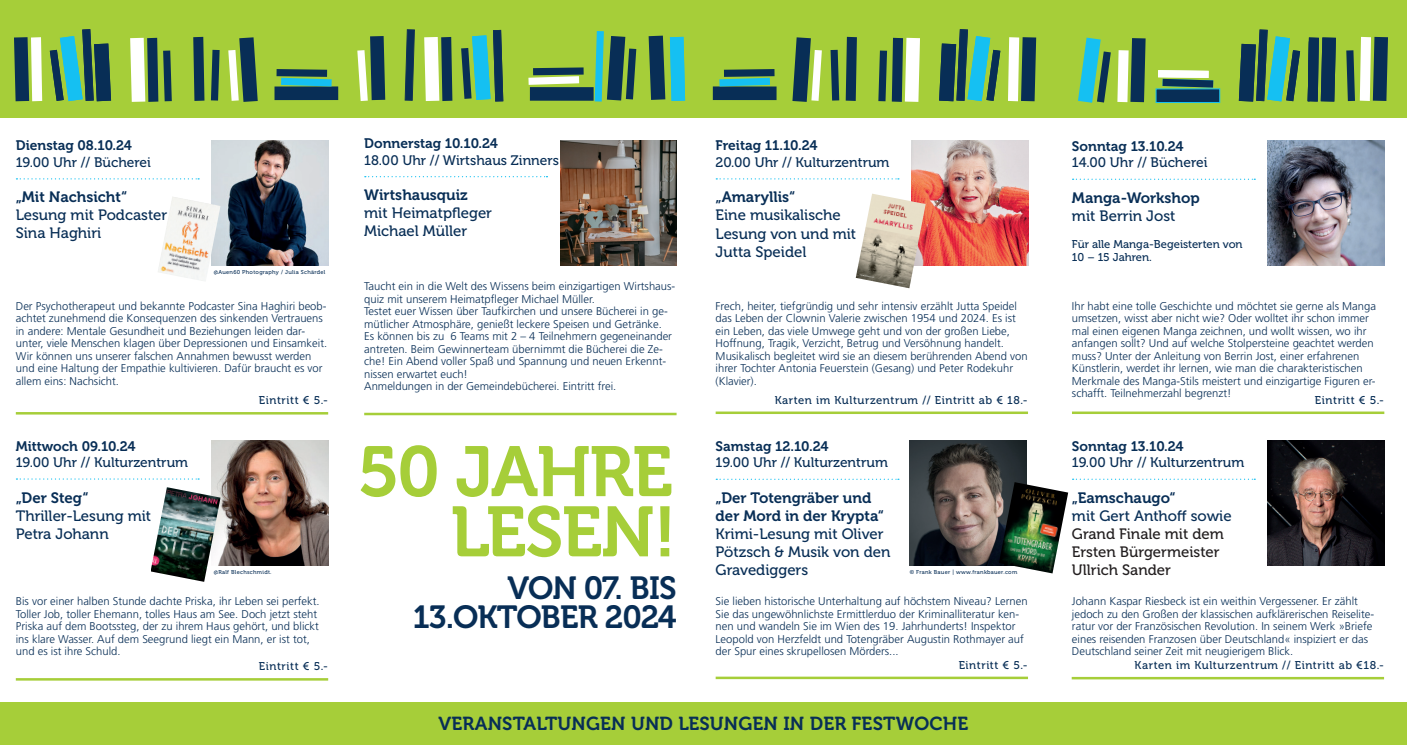
<style>
.page{position:relative;width:1407px;height:745px;background:#fff}
.page>*{position:absolute;margin:0;border:0;box-sizing:border-box;transform-origin:0 0}
.t1{font:70.5px/60.1px "Museo 700";letter-spacing:-.025em;color:#a6ce39;text-align:right}
.t2{font:31.88px/28.4px "Museo 700";letter-spacing:-.025em;color:#082e56;text-align:right}
.t3{font:18.75px "Museo 700";letter-spacing:.01em;color:#082e56}
.t4{font:15px/18px "Museo 500";color:#082e56}
.t5{font:15px/18px "Museo 700";color:#082e56}
.t6{font:15px/18px "Museo 500";color:#231f20}
.t7{font:13.75px "Museo 500";color:#082e56}
.t8{font:13.75px "Museo 700";color:#082e56}
.t9{font:300 11.25px/12.5px "Frutiger LT Std";color:#082e56}
.t10{font:11.25px "Museo 500";letter-spacing:.05em;color:#082e56}
.t11{font:11.25px/13.5px "Museo 500";color:#082e56}
.t12{font:5.62px "Museo 500";letter-spacing:.05em;color:#082e56}
</style>
<div class="page">
<div style="left:0;top:702px;width:1407px;height:42px;background:#a6ce39"></div>
<div style="left:0;top:0;width:1407px;height:117px;background:#a6ce39"></div>
<img style="left:212px;top:140px;width:116px;height:125px">
<svg style="left:16px;top:178px;width:183px;height:1px"></svg>
<hr style="left:16px;top:412px;width:312px;height:2px;background:#a6ce39">
<img style="left:212px;top:440px;width:116px;height:125px">
<svg style="left:16px;top:478px;width:183px;height:1px"></svg>
<hr style="left:16px;top:677px;width:312px;height:3px;background:#a6ce39">
<img style="left:151px;top:487px;width:69px;height:94px">
<img style="left:158px;top:196px;width:62px;height:85px">
<svg style="left:365px;top:176px;width:182px;height:1px"></svg>
<hr style="left:364px;top:412px;width:312px;height:3px;background:#a6ce39">
<svg style="left:716px;top:478px;width:183px;height:1px"></svg>
<hr style="left:716px;top:676px;width:312px;height:2px;background:#a6ce39">
<img style="left:911px;top:140px;width:117px;height:125px">
<svg style="left:716px;top:178px;width:183px;height:1px"></svg>
<hr style="left:716px;top:411px;width:312px;height:3px;background:#a6ce39">
<img style="left:1267px;top:140px;width:117px;height:125px">
<svg style="left:1072px;top:178px;width:183px;height:2px"></svg>
<hr style="left:1072px;top:411px;width:312px;height:3px;background:#a6ce39">
<img style="left:1267px;top:440px;width:117px;height:125px">
<svg style="left:1072px;top:478px;width:183px;height:1px"></svg>
<hr style="left:1071px;top:676px;width:313px;height:3px;background:#a6ce39">
<svg style="left:14px;top:37px;width:28px;height:64px;background:#79928d"></svg>
<svg style="left:193px;top:37px;width:11px;height:64px"></svg>
<svg style="left:228px;top:37px;width:30px;height:65px"></svg>
<svg style="left:211px;top:50px;width:9px;height:50px"></svg>
<svg style="left:130px;top:38px;width:42px;height:64px"></svg>
<div style="left:274px;top:86px;width:64px;height:14px;background:#082e56"></div>
<svg style="left:276px;top:69px;width:56px;height:17px"></svg>
<svg style="left:357px;top:36px;width:28px;height:65px"></svg>
<svg style="left:50px;top:29px;width:61px;height:72px"></svg>
<svg style="left:405px;top:29px;width:10px;height:71px"></svg>
<svg style="left:424px;top:37px;width:28px;height:64px;background:#98aca2"></svg>
<svg style="left:461px;top:30px;width:42px;height:71px"></svg>
<svg style="left:595px;top:31px;width:41px;height:70px"></svg>
<div style="left:530px;top:87px;width:64px;height:14px;background:#082e56"></div>
<svg style="left:528px;top:67px;width:56px;height:18px"></svg>
<svg style="left:648px;top:36px;width:37px;height:65px"></svg>
<svg style="left:1008px;top:37px;width:28px;height:64px;background:#79928d"></svg>
<svg style="left:846px;top:37px;width:11px;height:64px"></svg>
<svg style="left:792px;top:37px;width:30px;height:65px"></svg>
<svg style="left:830px;top:50px;width:9px;height:50px"></svg>
<svg style="left:878px;top:38px;width:42px;height:64px"></svg>
<div style="left:713px;top:86px;width:63px;height:14px;background:#082e56"></div>
<svg style="left:719px;top:69px;width:55px;height:17px"></svg>
<svg style="left:939px;top:29px;width:61px;height:72px"></svg>
<svg style="left:1239px;top:30px;width:61px;height:71px"></svg>
<svg style="left:1307px;top:37px;width:29px;height:64px;background:#214851"></svg>
<svg style="left:1117px;top:38px;width:28px;height:64px"></svg>
<div style="left:1156px;top:89px;width:64px;height:13px;background:#082e56"></div>
<div style="left:1156px;top:89px;width:64px;height:14px;border:1px solid #15c0f2"></div>
<svg style="left:1158px;top:70px;width:55px;height:17px"></svg>
<svg style="left:1346px;top:37px;width:42px;height:64px"></svg>
<svg style="left:1078px;top:38px;width:33px;height:65px"></svg>
<img style="left:856px;top:193px;width:70px;height:95px">
<img style="left:910px;top:440px;width:116px;height:125px">
<img style="left:999px;top:482px;width:69px;height:91px">
<img style="left:560px;top:140px;width:116px;height:125px">
<p class="t8" style="left:16px;top:138px;width:118px">Dienstag 08.10.24</p>
<p class="t7" style="left:16px;top:154px;width:137px">19.00 Uhr // Bücherei</p>
<p class="t8" style="left:364px;top:136px;width:135px">Donnerstag 10.10.24</p>
<p class="t7" style="left:364px;top:152px;width:196px">18.00 Uhr // Wirtshaus Zinners</p>
<p class="t8" style="left:716px;top:138px;width:103px">Freitag 11.10.24</p>
<p class="t7" style="left:716px;top:155px;width:175px">20.00 Uhr // Kulturzentrum</p>
<p class="t8" style="left:1072px;top:138px;width:113px">Sonntag 13.10.24</p>
<p class="t7" style="left:1072px;top:155px;width:137px">14.00 Uhr // Bücherei</p>
<h3 class="t5" style="left:16px;top:188px;width:113px">„Mit Nachsicht“</h3>
<h3 class="t4" style="left:16px;top:206px;width:153px">Lesung mit Podcaster<br>Sina Haghiri</h3>
<h3 class="t5" style="left:364px;top:186px;width:105px">Wirtshausquiz</h3>
<h3 class="t4" style="left:364px;top:204px;width:129px">mit Heimatpfleger<br>Michael Müller</h3>
<h3 class="t5" style="left:716px;top:188px;width:81px">„Amaryllis“</h3>
<h3 class="t4" style="left:716px;top:206px;width:142px">Eine musikalische<br>Lesung von und mit<br>Jutta Speidel</h3>
<p class="t12" style="left:214px;top:269px;width:113px">@Auen60 Photography / Julia Schärdel</p>
<p class="t9" style="left:16px;top:299px;width:313px">Der Psychotherapeut und bekannte Podcaster Sina Haghiri beob&shy;achtet zunehmend die Konsequenzen des sinkenden Vertrauens in andere: Mentale Gesundheit und Beziehungen leiden dar&shy;unter, viele Menschen klagen über Depressionen und Einsamkeit.<br>Wir können uns unserer falschen Annahmen bewusst werden und eine Haltung der Empathie kultivieren. Dafür braucht es vor allem eins: Nachsicht.</p>
<p class="t9" style="left:364px;top:280px;width:312px">Taucht ein in die Welt des Wissens beim einzigartigen Wirtshaus&shy;quiz mit unserem Heimatpfleger Michael Müller.<br>Testet euer Wissen über Taufkirchen und unsere Bücherei in ge&shy;mütlicher Atmosphäre, genießt leckere Speisen und Getränke.<br>Es können bis zu 6 Teams mit 2 – 4 Teilnehmern gegeneinander antreten. Beim Gewinnerteam übernimmt die Bücherei die Ze&shy;che! Ein Abend voller Spaß und Spannung und neuen Erkennt&shy;nissen erwartet euch!<br>Anmeldungen in der Gemeindebücherei. Eintritt frei.</p>
<p class="t9" style="left:716px;top:299px;width:313px">Frech, heiter, tiefgründig und sehr intensiv erzählt Jutta Speidel das Leben der Clownin Valerie zwischen 1954 und 2024. Es ist ein Leben, das viele Umwege geht und von der großen Liebe, Hoffnung, Tragik, Verzicht, Betrug und Versöhnung handelt.<br>Musikalisch begleitet wird sie an diesem berührenden Abend von ihrer Tochter Antonia Feuerstein (Gesang) und Peter Rodekuhr (Klavier).</p>
<p class="t10" style="left:259px;top:394px;width:71px">Eintritt € 5.-</p>
<p class="t10" style="left:775px;top:393px;width:254px">Karten im Kulturzentrum // Eintritt ab € 18.-</p>
<h3 class="t5" style="left:1072px;top:189px;width:129px">Manga-Workshop</h3>
<h3 class="t4" style="left:1072px;top:207px;width:105px">mit Berrin Jost</h3>
<p class="t11" style="left:1072px;top:237px;width:172px">Für alle Manga-Begeisterten von<br>10 – 15 Jahren.</p>
<p class="t9" style="left:1072px;top:299px;width:305px">Ihr habt eine tolle Geschichte und möchtet sie gerne als Manga umsetzen, wisst aber nicht wie? Oder wolltet ihr schon immer mal einen eigenen Manga zeichnen, und wollt wissen, wo ihr anfangen sollt? Und auf welche Stolpersteine geachtet werden muss? Unter der Anleitung von Berrin Jost, einer erfahrenen Künstlerin, werdet ihr lernen, wie man die charakteristischen Merkmale des Manga-Stils meistert und einzigartige Figuren er&shy;schafft. Teilnehmerzahl begrenzt!</p>
<p class="t10" style="left:1315px;top:393px;width:71px">Eintritt € 5.-</p>
<p class="t8" style="left:16px;top:438px;width:121px">Mittwoch 09.10.24</p>
<p class="t7" style="left:16px;top:454px;width:174px">19.00 Uhr // Kulturzentrum</p>
<h3 class="t5" style="left:16px;top:488px;width:74px">„Der Steg“</h3>
<h3 class="t4" style="left:16px;top:506px;width:137px">Thriller-Lesung mit<br>Petra Johann</h3>
<p class="t12" style="left:214px;top:568px;width:59px">@Ralf Blechschmidt.</p>
<p class="t9" style="left:16px;top:594px;width:305px">Bis vor einer halben Stunde dachte Priska, ihr Leben sei perfekt.<br>Toller Job, toller Ehemann, tolles Haus am See. Doch jetzt steht Priska auf dem Bootssteg, der zu ihrem Haus gehört, und blickt ins klare Wasser. Auf dem Seegrund liegt ein Mann, er ist tot, und es ist ihre Schuld.</p>
<h1 class="t1" style="left:357px;top:442px;width:321px">50 JAHRE<br>LESEN!</h1>
<h2 class="t2" style="left:413px;top:574px;width:265px">VON 07. BIS<br>13.OKTOBER 2024</h2>
<p class="t8" style="left:716px;top:438px;width:114px">Samstag 12.10.24</p>
<p class="t7" style="left:716px;top:455px;width:174px">19.00 Uhr // Kulturzentrum</p>
<h3 class="t5" style="left:716px;top:488px;width:170px">„Der Totengräber und der Mord in der Krypta“</h3>
<h3 class="t4" style="left:716px;top:524px;width:176px">Krimi-Lesung mit Oliver<br>Pötzsch &amp; Musik von den<br>Gravediggers</h3>
<p class="t9" style="left:716px;top:594px;width:314px">Sie lieben historische Unterhaltung auf höchstem Niveau? Lernen Sie das ungewöhnlichste Ermittlerduo der Kriminalliteratur ken&shy;nen und wandeln Sie im Wien des 19. Jahrhunderts! Inspektor Leopold von Herzfeldt und Totengräber Augustin Rothmayer auf der Spur eines skrupellosen Mörders...</p>
<p class="t12" style="left:910px;top:568px;width:109px">© Frank Bauer | www.frankbauer.com</p>
<p class="t8" style="left:1072px;top:438px;width:113px">Sonntag 13.10.24</p>
<p class="t7" style="left:1072px;top:455px;width:174px">19.00 Uhr // Kulturzentrum</p>
<h3 class="t5" style="left:1072px;top:488px;width:105px">„Eamschaugo“</h3>
<h3 class="t4" style="left:1072px;top:506px;width:161px">mit Gert Anthoff sowie</h3>
<h3 class="t6" style="left:1072px;top:524px;width:153px">Grand Finale mit dem<br>Ersten Bürgermeister<br>Ullrich Sander</h3>
<p class="t9" style="left:1072px;top:594px;width:304px">Johann Kaspar Riesbeck ist ein weithin Vergessener. Er zählt jedoch zu den Großen der klassischen aufklärerischen Reiselite&shy;ratur vor der Französischen Revolution. In seinem Werk »Briefe eines reisenden Franzosen über Deutschland« inspiziert er das Deutschland seiner Zeit mit neugierigem Blick.</p>
<p class="t10" style="left:259px;top:660px;width:71px">Eintritt € 5.-</p>
<p class="t10" style="left:958px;top:658px;width:71px">Eintritt € 5.-</p>
<p class="t10" style="left:1134px;top:658px;width:251px">Karten im Kulturzentrum // Eintritt ab €18.-</p>
<h3 class="t3" style="left:438px;top:712px;width:531px">VERANSTALTUNGEN UND LESUNGEN IN DER FESTWOCHE</h3>
</div>
